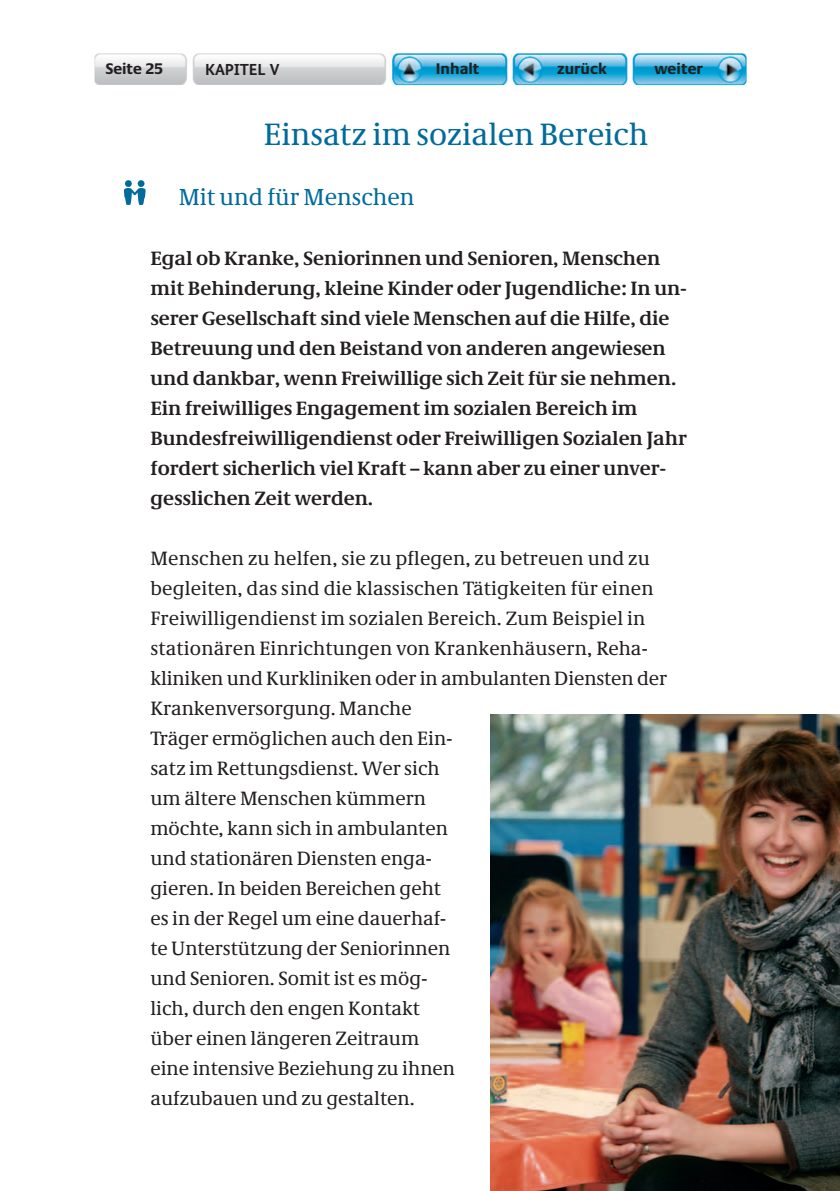
<style>
.page{position:relative;width:840px;height:1191px;background:#fff}
.page>*{position:absolute;margin:0;border:0;box-sizing:border-box;transform-origin:0 0}
.t1{font:32px "Neue Demos";color:#006b9c}
.t2{font:24px "Neue Demos";color:#006b9c}
.t3{font:20px/30px "Neue Demos";color:#231f20}
.t4{font:700 20px/30px "Neue Demos";color:#231f20}
.t5{font:700 16px "Neue Praxis";color:#231f20}
.t6{font:700 16px "Bundes Sans";letter-spacing:-.01em;color:#231f20}
</style>
<div class="page">
<img style="left:94px;top:53px;width:652px;height:32px">
<svg style="left:124px;top:180px;width:22px;height:25px"></svg>
<img style="left:490px;top:714px;width:349px;height:477px">
<p class="t5" style="left:105px;top:63px;width:59px">Seite 25</p>
<p class="t6" style="left:205px;top:63px;width:76px">KAPITEL V</p>
<p class="t5" style="left:435px;top:63px;width:45px">Inhalt</p>
<p class="t5" style="left:556px;top:63px;width:51px">zurück</p>
<p class="t5" style="left:654px;top:63px;width:50px">weiter</p>
<h2 class="t1" style="left:264px;top:122px;width:385px">Einsatz im sozialen Bereich</h2>
<h3 class="t2" style="left:179px;top:188px;width:237px">Mit und für Menschen</h3>
<p class="t4" style="left:150px;top:245px;width:537px">Egal ob Kranke, Seniorinnen und Senioren, Menschen mit Behinderung, kleine Kinder oder Jugendliche: In un&shy;serer Gesellschaft sind viele Menschen auf die Hilfe, die Betreuung und den Beistand von anderen angewiesen und dankbar, wenn Freiwillige sich Zeit für sie nehmen.<br>Ein freiwilliges Engagement im sozialen Bereich im Bundesfreiwilligendienst oder Freiwilligen Sozialen Jahr fordert sicherlich viel Kraft – kann aber zu einer unver&shy;gesslichen Zeit werden.</p>
<p class="t3" style="left:150px;top:545px;width:518px">Menschen zu helfen, sie zu pflegen, zu betreuen und zu begleiten, das sind die klassischen Tätigkeiten für einen Freiwilligendienst im sozialen Bereich. Zum Beispiel in stationären Einrichtungen von Krankenhäusern, Reha&shy;kliniken und Kurkliniken oder in ambulanten Diensten der Krankenversorgung. Manche<br>Träger ermöglichen auch den Ein-<br>satz im Rettungsdienst. Wer sich<br>um ältere Menschen kümmern<br>möchte, kann sich in ambulanten<br>und stationären Diensten enga-<br>gieren. In beiden Bereichen geht<br>es in der Regel um eine dauerhaf-<br>te Unterstützung der Seniorinnen<br>und Senioren. Somit ist es mög-<br>lich, durch den engen Kontakt<br>über einen längeren Zeitraum<br>eine intensive Beziehung zu ihnen<br>aufzubauen und zu gestalten.</p>
</div>
